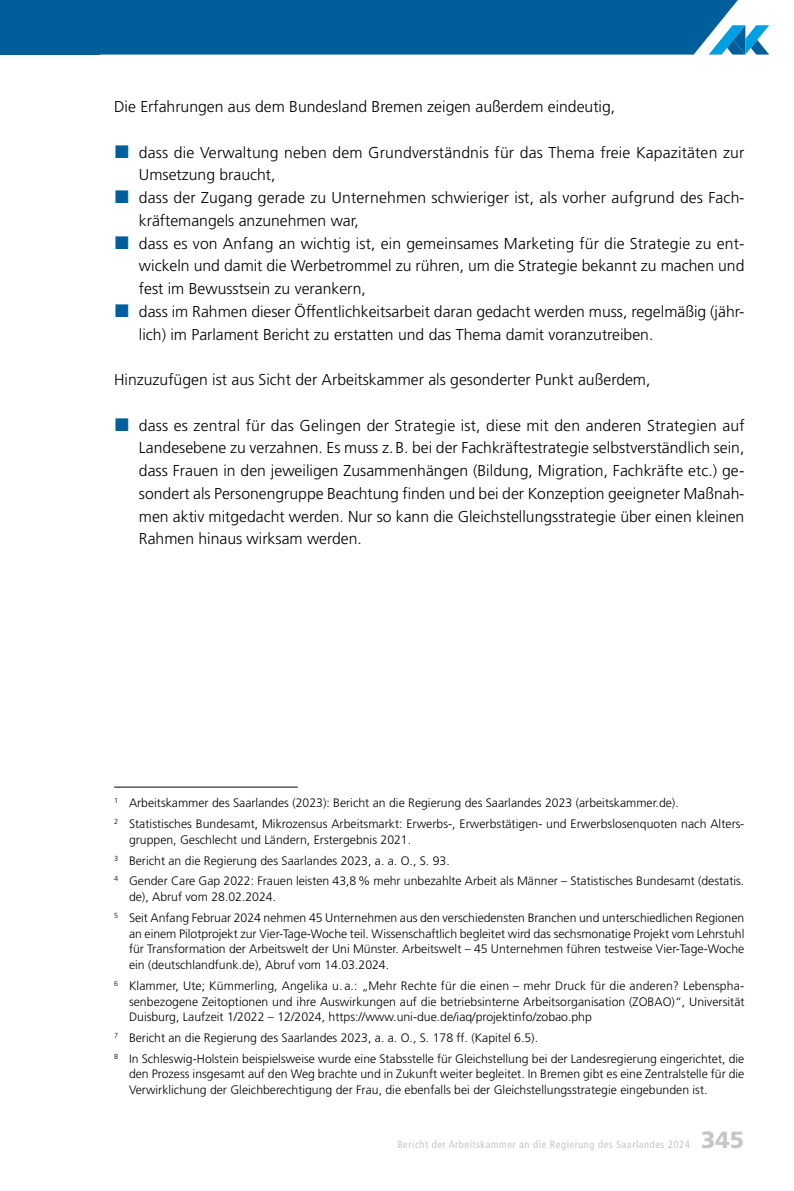
<style>
.page{position:relative;width:794px;height:1191px;background:#fff}
.page>*{position:absolute;margin:0;border:0;box-sizing:border-box;transform-origin:0 0}
.t1{font:900 23.45px "Frutiger";color:#c5c6c6}
._06_Grundtext_Einzug_mit_Quadrat{font:300 15.75px/22.8px "Frutiger";color:#000}
._04_Grundtext{font:300 15.75px "Frutiger";color:#000}
._05_Zwischenüberschrift___Text{font:300 15.75px "Frutiger";color:#000}
.Fußnote{font:300 12.25px/15.8px "Frutiger";color:#000;text-align:justify}
.Fußnote_mit_Linie{font:300 12.25px "Frutiger";color:#000}
.t2{font:condensed 10.5px "Frutiger";letter-spacing:.05em;color:#c5c6c6}
</style>
<div class="page">
<div style="left:0;top:0;width:99px;height:55px;background:#005f9b"></div>
<div style="left:99px;top:0;width:639px;height:55px;background:#005f9b"></div>
<svg style="left:708px;top:25px;width:61px;height:30px"></svg>
<hr style="left:114px;top:786px;width:184px;height:1px;background:#000">
<h1 class="_05_Zwischenüberschrift___Text" style="left:114px;top:98px;width:502px">Die Erfahrungen aus dem Bundesland Bremen zeigen außerdem eindeutig,</h1>
<p class="_06_Grundtext_Einzug_mit_Quadrat" style="left:139px;top:141px;width:607px">dass die Verwaltung neben dem Grundverständnis für das Thema freie Kapazitäten zur<br>Umsetzung braucht,</p>
<p class="_06_Grundtext_Einzug_mit_Quadrat" style="left:139px;top:186px;width:607px">dass der Zugang gerade zu Unternehmen schwieriger ist, als vorher aufgrund des Fach&shy;kräftemangels anzunehmen war,</p>
<p class="_06_Grundtext_Einzug_mit_Quadrat" style="left:139px;top:232px;width:607px;text-align:justify">dass es von Anfang an wichtig ist, ein gemeinsames Marketing für die Strategie zu ent&shy;wickeln und damit die Werbetrommel zu rühren, um die Strategie bekannt zu machen und fest im Bewusstsein zu verankern,</p>
<p class="_06_Grundtext_Einzug_mit_Quadrat" style="left:139px;top:300px;width:607px">dass im Rahmen dieser Öffentlichkeitsarbeit daran gedacht werden muss, regelmäßig (jähr&shy;lich) im Parlament Bericht zu erstatten und das Thema damit voranzutreiben.</p>
<p class="_04_Grundtext" style="left:114px;top:371px;width:538px">Hinzuzufügen ist aus Sicht der Arbeitskammer als gesonderter Punkt außerdem,</p>
<p class="_06_Grundtext_Einzug_mit_Quadrat" style="left:139px;top:414px;width:607px;text-align:justify">dass es zentral für das Gelingen der Strategie ist, diese mit den anderen Strategien auf Landesebene zu verzahnen. Es muss z.B. bei der Fachkräftestrategie selbstverständlich sein, dass Frauen in den jeweiligen Zusammenhängen (Bildung, Migration, Fachkräfte etc.) ge&shy;sondert als Personengruppe Beachtung finden und bei der Konzeption geeigneter Maßnah&shy;men aktiv mitgedacht werden. Nur so kann die Gleichstellungsstrategie über einen kleinen Rahmen hinaus wirksam werden.</p>
<p class="Fußnote_mit_Linie" style="left:114px;top:796px;width:566px"><sup>1</sup> Arbeitskammer des Saarlandes (2023): Bericht an die Regierung des Saarlandes 2023 (arbeitskammer.de).</p>
<p class="Fußnote" style="left:129px;top:816px;width:617px;text-indent:-15px"><sup>2</sup> Statistisches Bundesamt, Mikrozensus Arbeitsmarkt: Erwerbs-, Erwerbstätigen- und Erwerbslosenquoten nach Alters&shy;gruppen, Geschlecht und Ländern, Erstergebnis 2021.</p>
<p class="Fußnote" style="left:114px;top:852px;width:337px"><sup>3</sup> Bericht an die Regierung des Saarlandes 2023, a. a. O., S. 93.</p>
<p class="Fußnote" style="left:129px;top:873px;width:617px;text-indent:-15px"><sup>4</sup> Gender Care Gap 2022: Frauen leisten 43,8% mehr unbezahlte Arbeit als Männer – Statistisches Bundesamt (destatis. de), Abruf vom 28.02.2024.</p>
<p class="Fußnote" style="left:129px;top:910px;width:617px;text-indent:-15px"><sup>5</sup> Seit Anfang Februar 2024 nehmen 45 Unternehmen aus den verschiedensten Branchen und unterschiedlichen Regionen an einem Pilotprojekt zur Vier-Tage-Woche teil. Wissenschaftlich begleitet wird das sechsmonatige Projekt vom Lehrstuhl für Transformation der Arbeitswelt der Uni Münster. Arbeitswelt – 45 Unternehmen führen testweise Vier-Tage-Woche ein (deutschlandfunk.de), Abruf vom 14.03.2024.</p>
<p class="Fußnote" style="left:129px;top:977px;width:617px;text-indent:-15px"><sup>6</sup> Klammer, Ute; Kümmerling, Angelika u. a.: „Mehr Rechte für die einen – mehr Druck für die anderen? Lebenspha&shy;senbezogene Zeitoptionen und ihre Auswirkungen auf die betriebsinterne Arbeitsorganisation (ZOBAO)“, Universität Duisburg, Laufzeit 1/2022 – 12/2024, https://www.uni-due.de/iaq/projektinfo/zobao.php</p>
<p class="Fußnote" style="left:114px;top:1030px;width:425px"><sup>7</sup> Bericht an die Regierung des Saarlandes 2023, a. a. O., S. 178 ff. (Kapitel 6.5).</p>
<p class="Fußnote" style="left:129px;top:1050px;width:617px;text-indent:-15px"><sup>8</sup> In Schleswig-Holstein beispielsweise wurde eine Stabsstelle für Gleichstellung bei der Landesregierung eingerichtet, die den Prozess insgesamt auf den Weg brachte und in Zukunft weiter begleitet. In Bremen gibt es eine Zentralstelle für die Verwirklichung der Gleichberechtigung der Frau, die ebenfalls bei der Gleichstellungsstrategie eingebunden ist.</p>
<p class="t2" style="left:397px;top:1137px;width:294px">Bericht der Arbeitskammer an die Regierung des Saarlandes 2024</p>
<h1 class="t1" style="left:701px;top:1125px;width:44px">345</h1>
</div>
